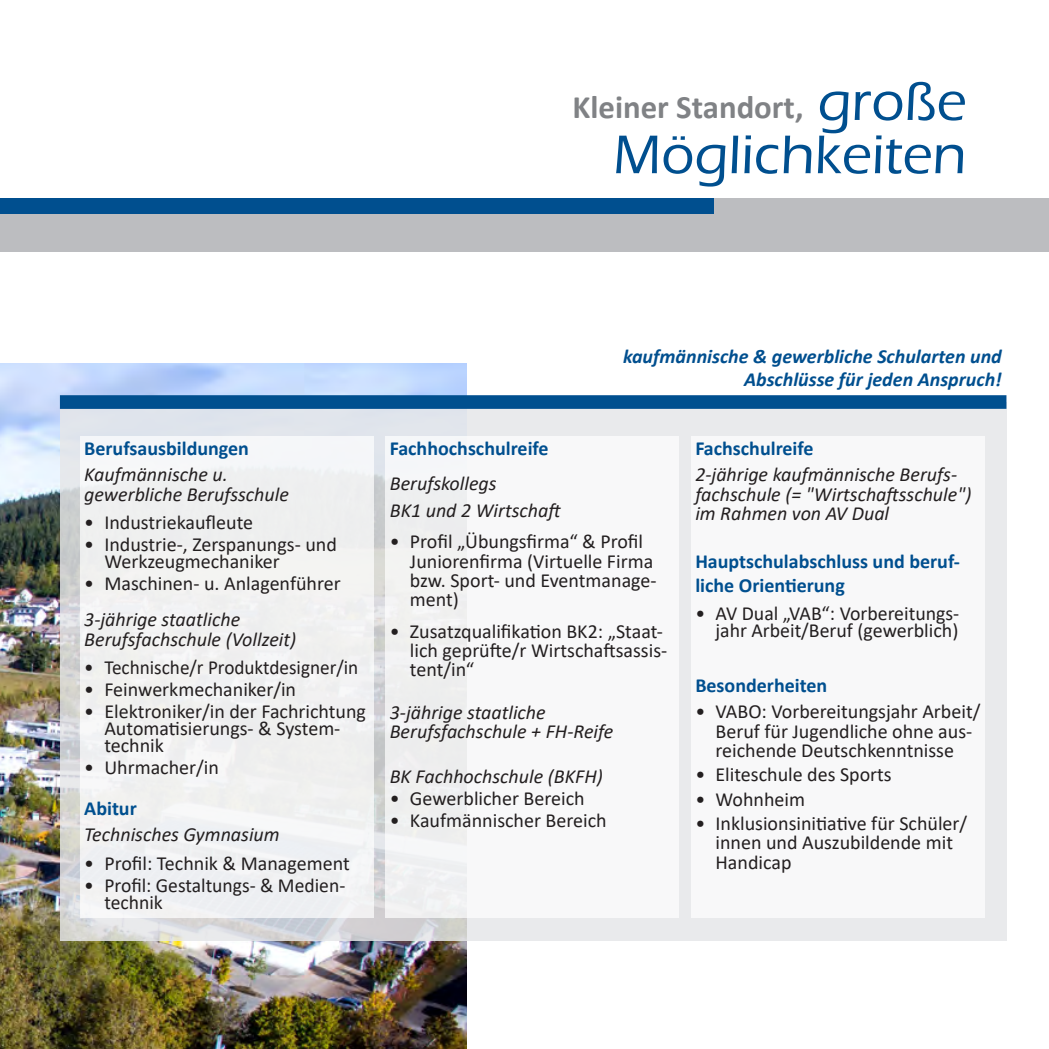
<style>
.page{position:relative;width:1049px;height:1049px;background:#fff}
.page>*{position:absolute;margin:0;border:0;box-sizing:border-box;transform-origin:0 0}
.t1{font:500 56.5px "Eras ITC";color:#004f8f}
.t2{font:700 32.75px "Calibri";color:#808285}
.t3{font:20px/19.2px "Calibri";color:#231f20}
.t4{font:italic 20px/19.2px "Calibri";color:#231f20}
.t5{font:700 20px/24px "Calibri";color:#004f8f}
.Info_text{font:italic 700 20px/22.5px "Calibri";color:#004f8f;text-align:right}
.t6{font:20px "Calibri";color:#231f20;scale:.96 1}
</style>
<div class="page">
<div style="left:0;top:198px;width:1049px;height:54px;background:#bcbdc0"></div>
<div style="left:0;top:198px;width:713px;height:16px;background:#004f8f"></div>
<img style="left:0;top:364px;width:466px;height:685px">
<svg style="left:60px;top:409px;width:946px;height:531px;background:#e1e3e5"></svg>
<div style="left:80px;top:436px;width:293px;height:482px;background:#f0f1f1"></div>
<div style="left:386px;top:436px;width:293px;height:482px;background:#f8f8f9"></div>
<div style="left:691px;top:436px;width:293px;height:482px;background:#f8f8f9"></div>
<div style="left:61px;top:396px;width:944px;height:12px;background:#00508f"></div>
<div style="left:60px;top:395px;width:946px;height:14px;border:2px solid #004f8f"></div>
<p class="t1" style="left:818px;top:70px;width:150px">große</p>
<p class="t1" style="left:613px;top:123px;width:355px">Möglichkeiten</p>
<p class="t2" style="left:572px;top:84px;width:232px">Kleiner Standort,</p>
<p class="t5" style="left:84px;top:436px;width:166px">Berufsausbildungen</p>
<p class="t4" style="left:84px;top:464px;width:206px">Kaufmännische u. gewerbliche Berufsschule</p>
<p class="t3" style="left:84px;top:512px;width:170px">• Industriekaufleute</p>
<p class="t3" style="left:104px;top:536px;width:234px;line-height:17px;text-indent:-20px">• Industrie-, Zerspanungs- und<br>Werkzeugmechaniker</p>
<p class="t3" style="left:84px;top:573px;width:258px">• Maschinen- u. Anlagenführer</p>
<p class="t4" style="left:84px;top:609px;width:213px">3-jährige staatliche<br>Berufsfachschule (Vollzeit)</p>
<p class="t6" style="left:84px;top:654px;width:287px">• Technische/r Produktdesigner/in</p>
<p class="t3" style="left:84px;top:679px;width:213px">• Feinwerkmechaniker/in</p>
<p class="t3" style="left:104px;top:702px;width:263px;line-height:17px;text-indent:-20px">• Elektroniker/in der Fachrichtung<br>Automatisierungs- &amp; System&shy;technik</p>
<p class="t3" style="left:84px;top:757px;width:136px">• Uhrmacher/in</p>
<p class="t5" style="left:84px;top:796px;width:54px">Abitur</p>
<p class="t4" style="left:84px;top:824px;width:197px">Technisches Gymnasium</p>
<p class="t3" style="left:84px;top:853px;width:267px">• Profil: Technik &amp; Management</p>
<p class="t3" style="left:104px;top:876px;width:242px;line-height:17px;text-indent:-20px">• Profil: Gestaltungs- &amp; Medien&shy;technik</p>
<p class="Info_text" style="left:623px;top:345px;width:380px">kaufmännische &amp; gewerbliche Schularten und<br>Abschlüsse für jeden Anspruch!</p>
<p class="t5" style="left:390px;top:436px;width:160px">Fachhochschulreife</p>
<p class="t4" style="left:390px;top:468px;width:174px;line-height:27.5px">Berufskollegs<br>BK1 und 2 Wirtschaft</p>
<p class="t3" style="left:410px;top:532px;width:248px;text-indent:-20px">• Profil „Übungsfirma“ &amp; Profil<br>Juniorenfirma (Virtuelle Firma bzw. Sport- und Eventmanage&shy;ment)</p>
<p class="t3" style="left:410px;top:621px;width:259px;text-indent:-20px">• Zusatzqualifikation BK2: „Staat&shy;lich geprüfte/r Wirtschaftsassis&shy;tent/in“</p>
<p class="t4" style="left:390px;top:702px;width:157px">3-jährige staatliche</p>
<p class="t4" style="left:390px;top:721px;width:225px">Berufsfachschule + FH-Reife</p>
<p class="t4" style="left:390px;top:766px;width:215px">BK Fachhochschule (BKFH)</p>
<p class="t3" style="left:390px;top:788px;width:196px">• Gewerblicher Bereich</p>
<p class="t3" style="left:390px;top:810px;width:218px">• Kaufmännischer Bereich</p>
<p class="t5" style="left:695px;top:436px;width:120px">Fachschulreife</p>
<p class="t4" style="left:695px;top:464px;width:278px">2-jährige kaufmännische Berufs&shy;fachschule (= "Wirtschaftsschule") im Rahmen von AV Dual</p>
<p class="t5" style="left:695px;top:549px;width:266px">Hauptschulabschluss und beruf&shy;liche Orientierung</p>
<p class="t3" style="left:695px;top:605px;width:265px;line-height:17px;text-align:right">• AV Dual „VAB“: Vorbereitungs&shy;jahr Arbeit/Beruf (gewerblich)</p>
<p class="t5" style="left:695px;top:673px;width:133px">Besonderheiten</p>
<p class="t3" style="left:715px;top:701px;width:266px;text-indent:-20px">• VABO: Vorbereitungsjahr Arbeit/<br>Beruf für Jugendliche ohne aus&shy;reichende Deutschkenntnisse</p>
<p class="t3" style="left:695px;top:764px;width:198px">• Eliteschule des Sports</p>
<p class="t3" style="left:695px;top:789px;width:111px">• Wohnheim</p>
<p class="t3" style="left:715px;top:813px;width:253px;text-indent:-20px">• Inklusionsinitiative für Schüler/ innen und Auszubildende mit<br>Handicap</p>
</div>
